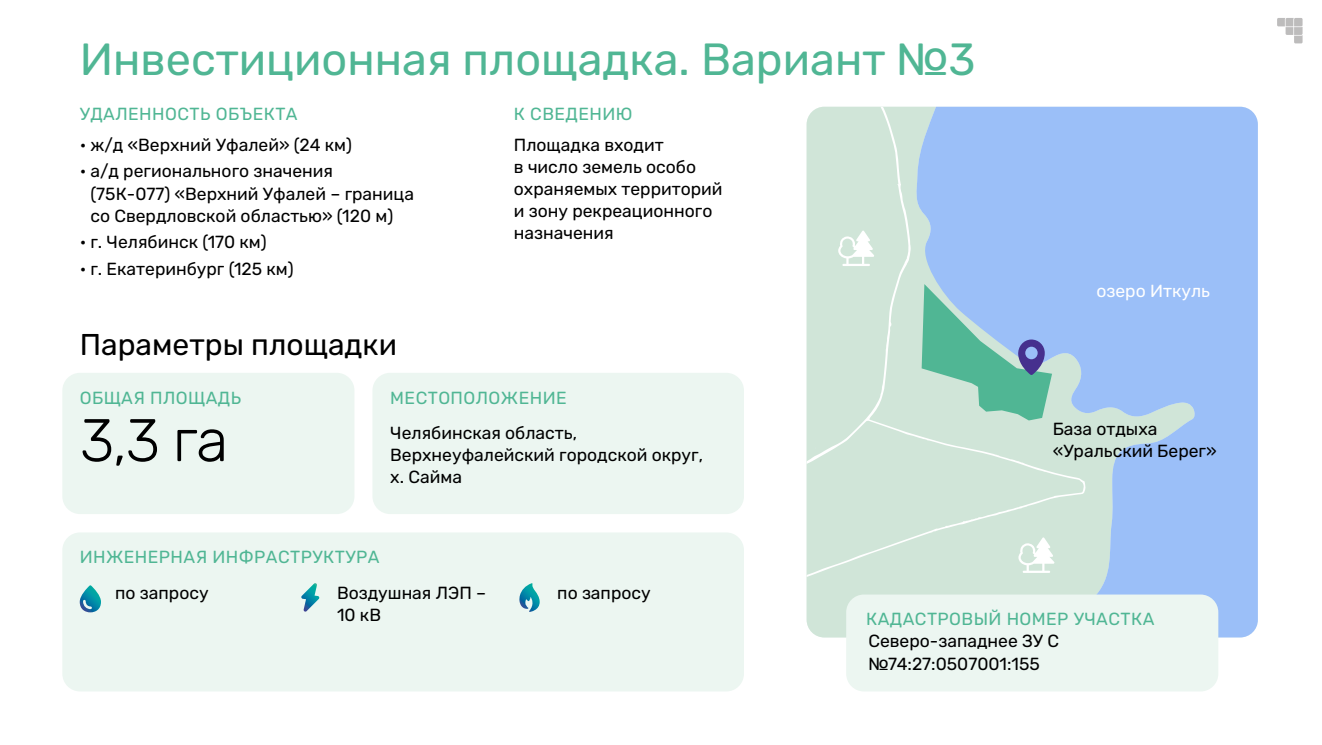
<style>
.page{position:relative;width:1322px;height:745px;background:#fff}
.page>*{position:absolute;margin:0;border:0;box-sizing:border-box;transform-origin:0 0}
.t1{font:300 60px "Rubik";color:#000}
.t2{font:45px "Rubik";color:#50b694}
.t3{font:30px "Rubik";color:#000}
.t4{font:17.5px/22.1px "Rubik";color:#000}
.t5{font:17.5px "Rubik";letter-spacing:.025em;color:#50b694}
.t6{font:17.5px "Rubik";color:#fff}
</style>
<div class="page">
<svg style="left:1277px;top:18px;width:26px;height:26px"></svg>
<svg style="left:1003px;top:107px;width:255px;height:530px;background:#9fc2f5"></svg>
<svg style="left:806px;top:107px;width:197px;height:77px;background:#bbd6e5"></svg>
<svg style="left:806px;top:184px;width:280px;height:412px;background:#c6dddf"></svg>
<svg style="left:921px;top:284px;width:131px;height:136px;background:#87c0c3"></svg>
<div style="left:62px;top:372px;width:292px;height:141px;background:#ecf6f1;border-radius:18px"></div>
<div style="left:62px;top:532px;width:682px;height:159px;background:#ecf6f1;border-radius:18px"></div>
<div style="left:372px;top:372px;width:372px;height:141px;background:#ecf6f1;border-radius:18px"></div>
<div style="left:846px;top:594px;width:372px;height:97px;background:#ecf6f1;border-radius:18px"></div>
<svg style="left:838px;top:230px;width:36px;height:36px"></svg>
<svg style="left:1018px;top:537px;width:36px;height:35px"></svg>
<svg style="left:80px;top:585px;width:21px;height:27px"></svg>
<svg style="left:301px;top:583px;width:18px;height:28px"></svg>
<svg style="left:519px;top:583px;width:21px;height:28px"></svg>
<h2 class="t2" style="left:80px;top:35px;width:897px">Инвестиционная площадка. Вариант №3</h2>
<p class="t5" style="left:80px;top:104px;width:219px">УДАЛЕННОСТЬ ОБЪЕКТА</p>
<p class="t5" style="left:514px;top:104px;width:120px">К СВЕДЕНИЮ</p>
<p class="t4" style="left:80px;top:134px;width:274px">• ж/д «Верхний Уфалей» (24 км)</p>
<p class="t4" style="left:90px;top:161px;width:325px;text-indent:-11px">• а/д регионального значения (75К-077) «Верхний Уфалей – граница со Свердловской областью» (120 м)</p>
<p class="t4" style="left:80px;top:231px;width:189px">• г. Челябинск (170 км)</p>
<p class="t4" style="left:80px;top:258px;width:216px">• г. Екатеринбург (125 км)</p>
<p class="t4" style="left:514px;top:134px;width:210px">Площадка входит<br>в число земель особо охраняемых территорий и зону рекреационного назначения</p>
<h3 class="t3" style="left:80px;top:327px;width:319px">Параметры площадки</h3>
<p class="t5" style="left:80px;top:387px;width:163px">ОБЩАЯ ПЛОЩАДЬ</p>
<h1 class="t1" style="left:80px;top:406px;width:150px">3,3 га</h1>
<p class="t5" style="left:390px;top:387px;width:178px">МЕСТОПОЛОЖЕНИЕ</p>
<p class="t4" style="left:390px;top:422px;width:314px">Челябинская область,<br>Верхнеуфалейский городской округ, х. Сайма</p>
<p class="t5" style="left:80px;top:547px;width:301px">ИНЖЕНЕРНАЯ ИНФРАСТРУКТУРА</p>
<p class="t6" style="left:1096px;top:281px;width:115px">озеро Иткуль</p>
<p class="t4" style="left:1052px;top:417px;width:165px">База отдыха «Уральский Берег»</p>
<p class="t4" style="left:115px;top:581px;width:95px">по запросу</p>
<p class="t4" style="left:337px;top:581px;width:151px">Воздушная ЛЭП –<br>10 кВ</p>
<p class="t4" style="left:557px;top:581px;width:95px">по запросу</p>
<p class="t5" style="left:866px;top:609px;width:290px">КАДАСТРОВЫЙ НОМЕР УЧАСТКА</p>
<p class="t4" style="left:868px;top:630px;width:192px">Северо-западнее ЗУ С №74:27:0507001:155</p>
</div>
